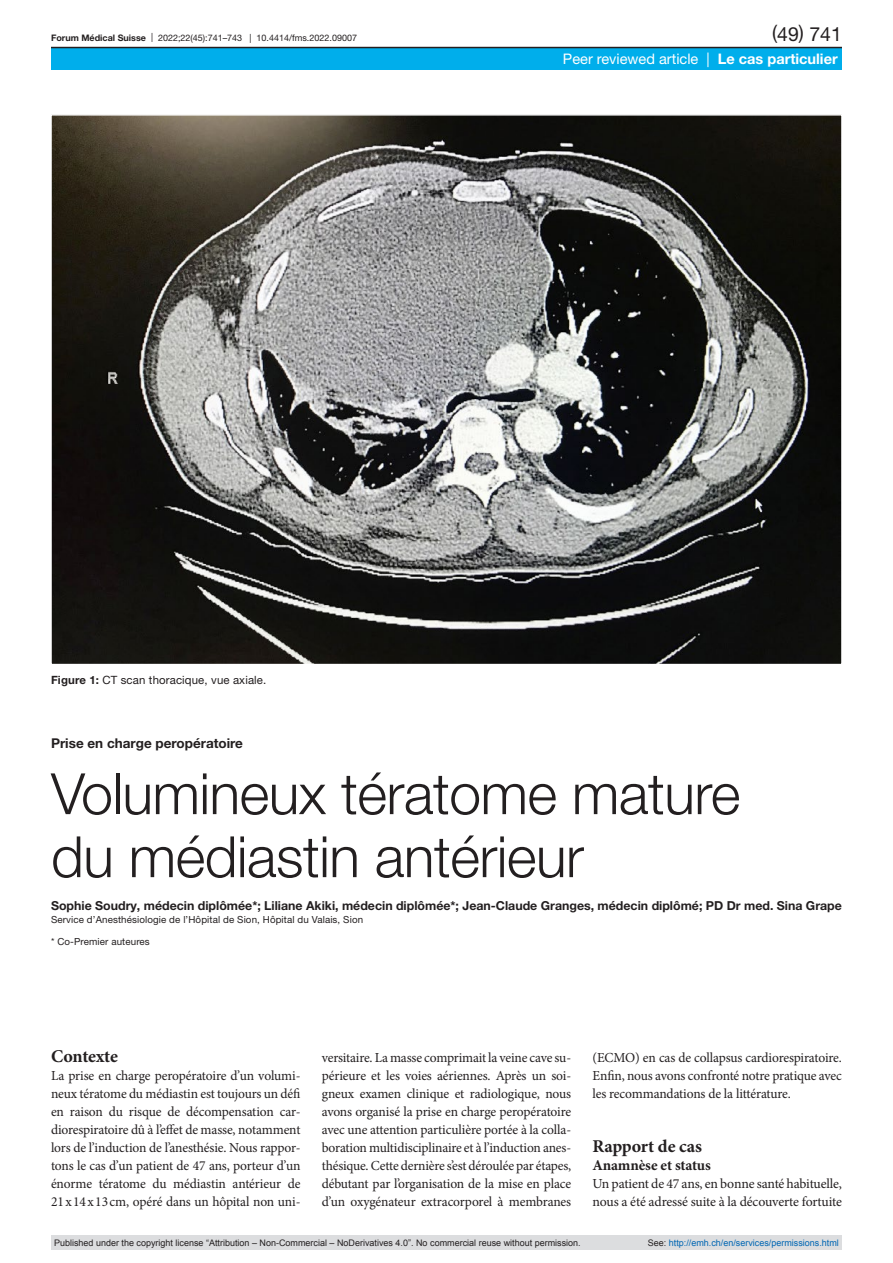
<style>
.page{position:relative;width:893px;height:1263px;background:#fff}
.page>*{position:absolute;margin:0;border:0;box-sizing:border-box;transform-origin:0 0}
.article-title-L38{font:300 57px/63px "Helvetica Neue LT Pro";letter-spacing:-.01em;color:#231f20}
.pagina{font:19.5px "Helvetica Neue LT Pro";color:#231f20}
.head1{font:700 18px "Minion Pro";letter-spacing:-.01em;color:#231f20}
.head2{font:700 15px "Minion Pro";letter-spacing:-.01em;color:#231f20}
.rubrik-negativ{font:14.55px "Helvetica Neue LT Pro";color:#fff}
.paragraph{font:13.8px/18px "Minion Pro";letter-spacing:-.01em;color:#231f20;text-align:justify}
.pre-heading{font:700 13.5px "Helvetica Neue LT Pro";color:#231f20}
.authors{font:700 12.3px "Helvetica Neue LT Pro";color:#231f20}
.figure-caption{font:11.4px "Helvetica Neue LT Pro";letter-spacing:.01em;color:#231f20}
.affiliations{font:9.75px "Helvetica Neue LT Pro";letter-spacing:.01em;color:#231f20}
.t1{font:9px "Arial";color:#231f20}
.t2{font:9px "Helvetica Neue LT Pro";color:#231f20}
.t3{font:9px "Arial";color:#0066b3}
.s1{font-weight:700}
.s2{color:#231f20}
</style>
<div class="page">
<img style="left:53px;top:117px;width:787px;height:545px">
<div style="left:51px;top:47px;width:791px;height:23px;background:#00aeeb"></div>
<hr style="left:51px;top:47px;width:791px;height:1px;background:#231f20">
<div style="left:51px;top:1235px;width:791px;height:15px;background:#dcdddf"></div>
<p class="t2" style="left:51px;top:32px;width:193px"><span class="s1">Forum Médical Suisse</span> | 2022;22(45):741–743</p>
<p class="t2" style="left:250px;top:32px;width:109px">| 10.4414/fms.2022.09007</p>
<p class="pagina" style="left:772px;top:22px;width:71px">(49) 741</p>
<p class="figure-caption" style="left:51px;top:673px;width:217px"><span class="s1">Figure 1:</span> CT scan thoracique, vue axiale.</p>
<p class="rubrik-negativ" style="left:563px;top:49px;width:276px">Peer reviewed article | <span class="s1">Le cas particulier</span></p>
<p class="pre-heading" style="left:51px;top:734px;width:193px">Prise en charge peropératoire</p>
<p class="article-title-L38" style="left:51px;top:761px;width:691px">Volumineux tératome mature du médiastin antérieur</p>
<p class="authors" style="left:51px;top:898px;width:792px">Sophie Soudry, médecin diplômée*; Liliane Akiki, médecin diplômée*; Jean-Claude Granges, médecin diplômé; PD Dr med. Sina Grape</p>
<p class="affiliations" style="left:51px;top:914px;width:314px">Service d’Anesthésiologie de l’Hôpital de Sion, Hôpital du Valais, Sion</p>
<p class="affiliations" style="left:51px;top:936px;width:100px">* Co-Premier auteures</p>
<p class="head1" style="left:51px;top:1044px;width:68px">Contexte</p>
<p class="paragraph" style="left:51px;top:1067px;width:251px">La prise en charge peropératoire d’un volumi&shy;neux tératome du médiastin est toujours un défi en raison du risque de décompensation car&shy;diorespiratoire dû à l’effet de masse, notamment lors de l’induction de l’anesthésie. Nous rappor&shy;tons le cas d’un patient de 47 ans, porteur d’un énorme tératome du médiastin antérieur de 21x14x13cm, opéré dans un hôpital non uni-</p>
<p class="paragraph" style="left:322px;top:1049px;width:251px">versitaire. La masse comprimait la veine cave su&shy;périeure et les voies aériennes. Après un soi&shy;gneux examen clinique et radiologique, nous avons organisé la prise en charge peropératoire avec une attention particulière portée à la colla&shy;boration multidisciplinaire et à l’induction anes&shy;thésique. Cette dernière s’est déroulée par étapes, débutant par l’organisation de la mise en place d’un oxygénateur extracorporel à membranes</p>
<p class="paragraph" style="left:592px;top:1049px;width:251px">(ECMO) en cas de collapsus cardiorespiratoire.<br>Enfin, nous avons confronté notre pratique avec les recommandations de la littérature.</p>
<p class="head1" style="left:592px;top:1134px;width:111px">Rapport de cas</p>
<p class="head2" style="left:592px;top:1155px;width:120px">Anamnèse et status</p>
<p class="paragraph" style="left:592px;top:1175px;width:251px">Un patient de 47 ans, en bonne santé habituelle, nous a été adressé suite à la découverte fortuite</p>
<p class="t1" style="left:54px;top:1237px;width:528px">Published under the copyright license “Attribution – Non-Commercial – NoDerivatives 4.0”. No commercial reuse without permission.</p>
<p class="t3" style="left:648px;top:1237px;width:193px"><span class="s2">See:</span> http://emh.ch/en/services/permissions.html</p>
</div>
